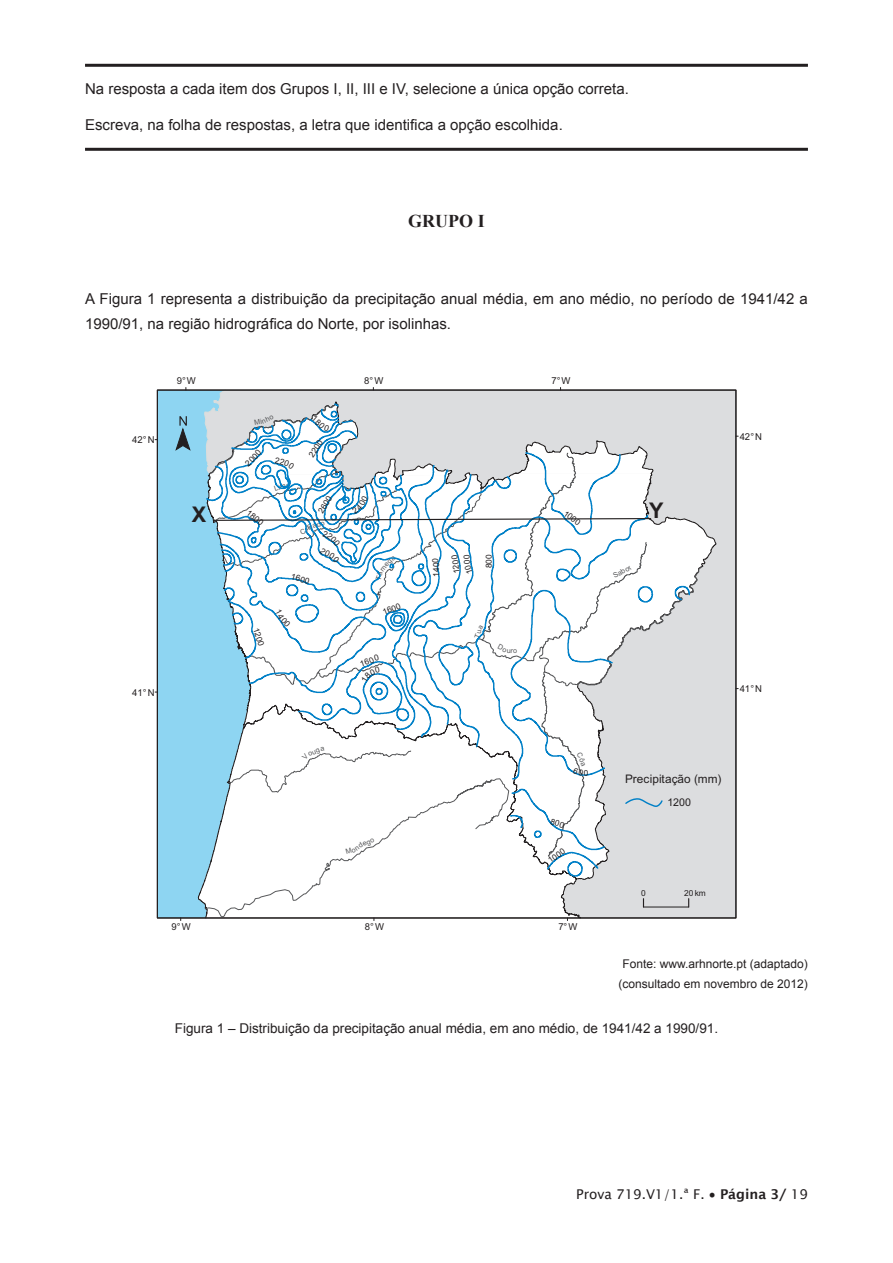
<style>
.page{position:relative;width:893px;height:1263px;background:#fff}
.page>*{position:absolute;margin:0;border:0;box-sizing:border-box;transform-origin:0 0}
.t1{font:700 21.6px "Arial";color:#231f20}
.t2{font:700 18px "Times New Roman";color:#231f20}
.t3{font:15px/25.5px "Arial";color:#231f20}
.t4{font:13.5px "Arial";color:#231f20}
.t5{font:13.5px "Lucida Sans Unicode";color:#231f20}
.t6{font:12px/19.5px "Arial";color:#231f20;text-align:center}
.t7{font:11.85px "Arial";letter-spacing:.005em;color:#231f20}
.t8{font:10.65px "Arial";color:#231f20}
.t9{font:9.45px "Arial";letter-spacing:-.01em;color:#231f20}
.t10{font:8.4px "Arial";color:#231f20}
.t11{font:7.2px "Arial";color:#57585a}
.s1{font-family:"Lucida Sans";font-weight:600}
</style>
<div class="page">
<hr style="left:85px;top:64px;width:723px;height:3px;background:#231f20">
<hr style="left:85px;top:148px;width:723px;height:3px;background:#231f20">
<svg style="left:157px;top:390px;width:579px;height:528px;background:#98cbe0"></svg>
<div style="left:717px;top:392px;width:17px;height:524px;background:#dcdddf"></div>
<svg style="left:198px;top:401px;width:519px;height:515px;background:#c1d9e4"></svg>
<svg style="left:205px;top:404px;width:497px;height:512px"></svg>
<svg style="left:205px;top:403px;width:486px;height:474px"></svg>
<svg style="left:624px;top:798px;width:40px;height:9px"></svg>
<hr style="left:643px;top:907px;width:46px;height:1px;background:#231f20">
<svg style="left:175px;top:416px;width:16px;height:35px"></svg>
<svg style="left:498px;top:644px;width:15px;height:9px"></svg>
<svg style="left:474px;top:625px;width:10px;height:14px"></svg>
<svg style="left:346px;top:838px;width:29px;height:16px"></svg>
<svg style="left:302px;top:747px;width:22px;height:13px"></svg>
<svg style="left:275px;top:609px;width:16px;height:19px"></svg>
<svg style="left:360px;top:654px;width:20px;height:28px"></svg>
<svg style="left:208px;top:402px;width:445px;height:179px"></svg>
<svg style="left:573px;top:751px;width:15px;height:25px"></svg>
<svg style="left:550px;top:818px;width:15px;height:10px"></svg>
<p class="t3" style="left:85px;top:76px;width:545px">Na resposta a cada item dos Grupos I, II, III e IV, selecione a única opção correta.</p>
<p class="t3" style="left:85px;top:112px;width:479px">Escreva, na folha de respostas, a letra que identifica a opção escolhida.</p>
<p class="t2" style="left:408px;top:209px;width:78px">GRUPO I</p>
<p class="t3" style="left:85px;top:286px;width:724px">A Figura 1 representa a distribuição da precipitação anual média, em ano médio, no período de 1941/42 a<br>1990/91, na região hidrográfica do Norte, por isolinhas.</p>
<p class="t9" style="left:177px;top:377px;width:21px">9°W</p>
<p class="t9" style="left:364px;top:377px;width:21px">8°W</p>
<p class="t9" style="left:551px;top:377px;width:21px">7°W</p>
<p class="t9" style="left:132px;top:436px;width:24px">42°N</p>
<p class="t9" style="left:740px;top:433px;width:24px">42°N</p>
<p class="t10" style="left:308px;top:454px;width:20px;rotate:-56deg">2200</p>
<p class="t10" style="left:318px;top:511px;width:20px;rotate:-60deg">2600</p>
<h1 class="t1" style="left:192px;top:502px;width:16px">X</h1>
<h1 class="t1" style="left:649px;top:498px;width:16px">Y</h1>
<p class="t10" style="left:249px;top:509px;width:20px;rotate:37deg">1800</p>
<p class="t10" style="left:567px;top:510px;width:20px;rotate:37deg">1000</p>
<p class="t10" style="left:259px;top:627px;width:20px;rotate:72deg">1200</p>
<p class="t10" style="left:292px;top:573px;width:20px;rotate:15deg">1600</p>
<p class="t10" style="left:382px;top:609px;width:20px;rotate:-22deg">1600</p>
<p class="t10" style="left:433px;top:577px;width:16px;rotate:-90deg">140</p>
<p class="t10" style="left:454px;top:574px;width:20px;rotate:-98deg">1200</p>
<p class="t10" style="left:486px;top:568px;width:16px;rotate:-90deg">800</p>
<p class="t11" style="left:513px;top:648px;width:6px">o</p>
<p class="t9" style="left:132px;top:689px;width:24px">41°N</p>
<p class="t9" style="left:740px;top:685px;width:24px">41°N</p>
<p class="t9" style="left:172px;top:923px;width:21px">9°W</p>
<p class="t9" style="left:365px;top:923px;width:21px">8°W</p>
<p class="t10" style="left:547px;top:858px;width:20px;rotate:-34deg">1000</p>
<p class="t9" style="left:558px;top:923px;width:21px">7°W</p>
<p class="t7" style="left:625px;top:774px;width:98px">Precipitação (mm)</p>
<p class="t8" style="left:667px;top:799px;width:25px">1200</p>
<p class="t10" style="left:641px;top:889px;width:6px">0</p>
<p class="t10" style="left:684px;top:889px;width:23px">20 km</p>
<p class="t6" style="left:618px;top:954px;width:191px">Fonte: www.arhnorte.pt (adaptado) (consultado em novembro de 2012)</p>
<p class="t4" style="left:175px;top:1019px;width:545px">Figura 1 – Distribuição da precipitação anual média, em ano médio, de 1941/42 a 1990/91.</p>
<p class="t5" style="left:576px;top:1184px;width:233px">Prova 719.V1/1.ª F. • <span class="s1">Página 3/</span> 19</p>
</div>
